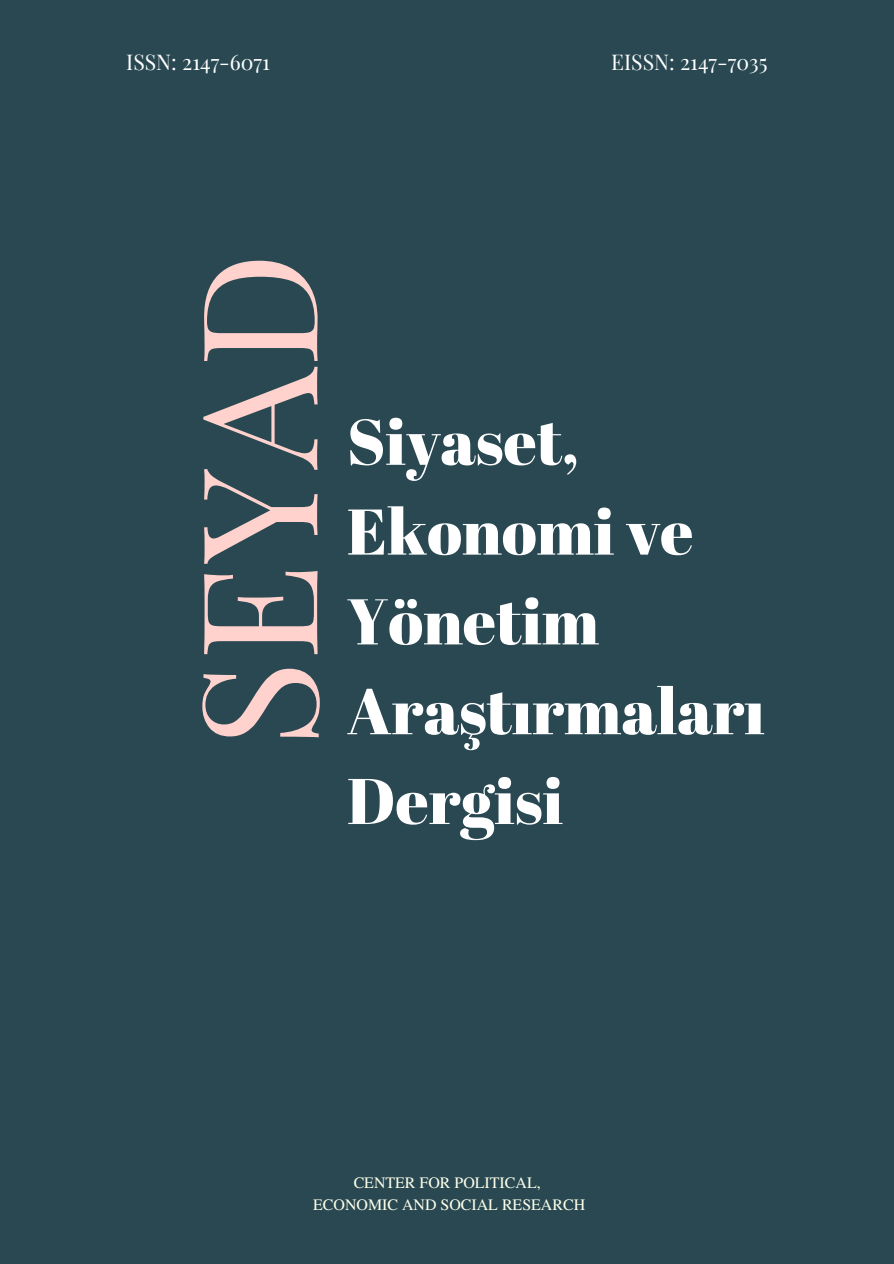
<style>
.page{position:relative;width:894px;height:1264px;background:#fff}
.page>*{position:absolute;margin:0;border:0;box-sizing:border-box;transform-origin:0 0}
.t1{font:160.05px "Playfair Display";color:#ffd2cd}
.t2{font:64.35px/89.7px "Abril Fatface";color:#fff}
.t3{font:21.15px "Playfair Display";color:#fff}
.t4{font:15.9px "Te X Gyre Termes";color:#fdffea}
</style>
<div class="page">
<div style="left:0;top:0;width:893px;height:1263px;background:#294852"></div>
<h3 class="t3" style="left:126px;top:47px;width:145px">ISSN: 2147-6071</h3>
<p class="t3" style="left:611px;top:47px;width:158px">EISSN: 2147-7035</p>
<p class="t1" style="left:144px;top:747px;width:497px;rotate:-90deg">SEYAD</p>
<h2 class="t2" style="left:347px;top:395px;width:419px">Siyaset,<br>Ekonomi ve<br>Yönetim<br>Araştırmaları<br>Dergisi</h2>
<h3 class="t4" style="left:353px;top:1171px;width:188px">CENTER FOR POLITICAL,</h3>
<h1 class="t4" style="left:313px;top:1193px;width:273px">ECONOMIC AND SOCIAL RESEARCH</h1>
</div>
